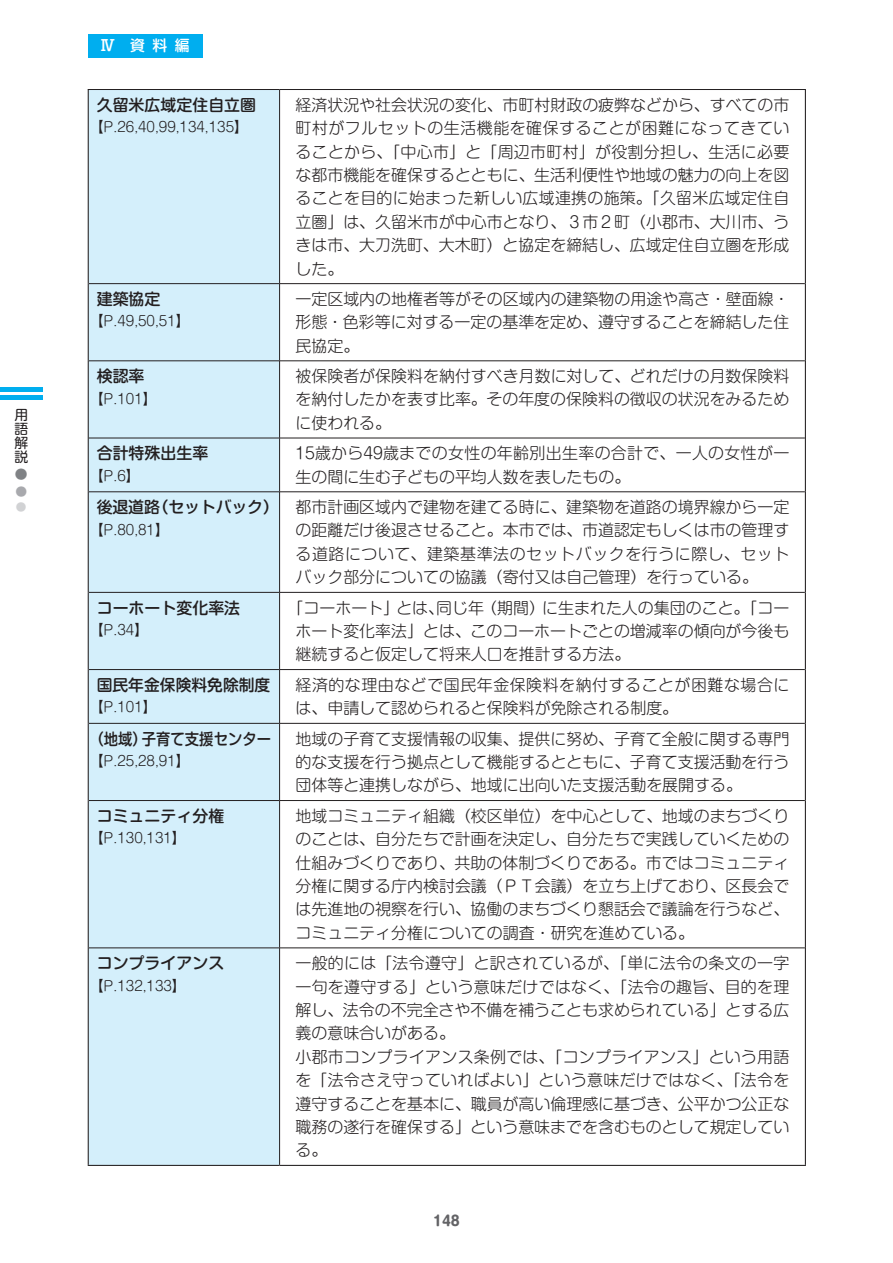
<style>
.page{position:relative;width:893px;height:1263px;background:#fff}
.page>*{position:absolute;margin:0;border:0;box-sizing:border-box;transform-origin:0 0}
.t1{font:300 15.9px/23.4px "Shin M Go Pro";color:#231f20;text-align:justify}
.t2{font:500 15.9px "Shin M Go Pro";color:#231f20}
.t3{font:300 15.9px/23.4px "Shin M Go Pro";letter-spacing:.035em;color:#231f20}
.t4{font:500 15.9px "Shin M Go Pro";color:#231f20;scale:.9 1}
.t5{font:500 14.85px "Shin M Go Pro";color:#fff}
.t6{font:300 13.8px "Shin M Go Pro";color:#231f20}
.t7{font:13.8px/13.8px "Shin M Go Pro";color:#231f20;text-align:justify}
.t8{font:700 13.8px "Shin M Go Pro";color:#636366}
.t9{font:12.75px "Shin M Go Pro";color:#808285}
.t10{font:11.7px "Shin M Go Pro";color:#a8a9ad}
.t11{font:10.65px "Shin M Go Pro";color:#d1d2d4}
</style>
<div class="page">
<div style="left:88px;top:34px;width:114px;height:23px;background:#00aeef"></div>
<hr style="left:0;top:387px;width:43px;height:4px;background:#00aeef">
<div style="left:0;top:395px;width:43px;height:5px;background:#00aeef"></div>
<div style="left:89px;top:90px;width:190px;height:1075px;background:#d4effb"></div>
<hr style="left:88px;top:89px;width:192px;height:1px;background:#231f20">
<hr style="left:280px;top:89px;width:526px;height:1px;background:#231f20">
<hr style="left:279px;top:90px;width:1px;height:193px;background:#231f20">
<hr style="left:89px;top:283px;width:191px;height:1px;background:#231f20">
<hr style="left:280px;top:283px;width:525px;height:1px;background:#231f20">
<hr style="left:279px;top:284px;width:1px;height:77px;background:#231f20">
<hr style="left:89px;top:361px;width:191px;height:1px;background:#231f20">
<hr style="left:280px;top:361px;width:525px;height:1px;background:#231f20">
<hr style="left:279px;top:361px;width:1px;height:77px;background:#231f20">
<hr style="left:89px;top:438px;width:191px;height:1px;background:#231f20">
<hr style="left:280px;top:438px;width:525px;height:1px;background:#231f20">
<hr style="left:279px;top:438px;width:1px;height:54px;background:#231f20">
<hr style="left:89px;top:491px;width:191px;height:1px;background:#231f20">
<hr style="left:280px;top:491px;width:525px;height:1px;background:#231f20">
<hr style="left:279px;top:492px;width:1px;height:100px;background:#231f20">
<hr style="left:89px;top:592px;width:191px;height:1px;background:#231f20">
<hr style="left:280px;top:592px;width:525px;height:1px;background:#231f20">
<hr style="left:279px;top:593px;width:1px;height:76px;background:#231f20">
<hr style="left:89px;top:669px;width:191px;height:1px;background:#231f20">
<hr style="left:280px;top:669px;width:525px;height:1px;background:#231f20">
<hr style="left:279px;top:670px;width:1px;height:53px;background:#231f20">
<hr style="left:89px;top:723px;width:191px;height:1px;background:#231f20">
<hr style="left:280px;top:723px;width:525px;height:1px;background:#231f20">
<hr style="left:279px;top:723px;width:1px;height:77px;background:#231f20">
<hr style="left:89px;top:800px;width:191px;height:1px;background:#231f20">
<hr style="left:280px;top:800px;width:525px;height:1px;background:#231f20">
<hr style="left:279px;top:801px;width:1px;height:147px;background:#231f20">
<hr style="left:89px;top:948px;width:191px;height:1px;background:#231f20">
<hr style="left:280px;top:948px;width:525px;height:1px;background:#231f20">
<hr style="left:279px;top:948px;width:1px;height:217px;background:#231f20">
<hr style="left:88px;top:90px;width:1px;height:194px;background:#231f20">
<hr style="left:805px;top:90px;width:1px;height:194px;background:#231f20">
<hr style="left:88px;top:284px;width:1px;height:77px;background:#231f20">
<hr style="left:805px;top:284px;width:1px;height:77px;background:#231f20">
<hr style="left:88px;top:361px;width:1px;height:77px;background:#231f20">
<hr style="left:805px;top:361px;width:1px;height:77px;background:#231f20">
<hr style="left:88px;top:438px;width:1px;height:54px;background:#231f20">
<hr style="left:805px;top:438px;width:1px;height:54px;background:#231f20">
<hr style="left:88px;top:492px;width:1px;height:100px;background:#231f20">
<hr style="left:805px;top:492px;width:1px;height:100px;background:#231f20">
<hr style="left:88px;top:592px;width:1px;height:77px;background:#231f20">
<hr style="left:805px;top:592px;width:1px;height:77px;background:#231f20">
<hr style="left:88px;top:669px;width:1px;height:54px;background:#231f20">
<hr style="left:805px;top:669px;width:1px;height:54px;background:#231f20">
<hr style="left:88px;top:723px;width:1px;height:77px;background:#231f20">
<hr style="left:805px;top:723px;width:1px;height:77px;background:#231f20">
<hr style="left:88px;top:800px;width:1px;height:148px;background:#231f20">
<hr style="left:805px;top:800px;width:1px;height:148px;background:#231f20">
<hr style="left:88px;top:948px;width:1px;height:217px;background:#231f20">
<hr style="left:805px;top:948px;width:1px;height:217px;background:#231f20">
<hr style="left:88px;top:1165px;width:192px;height:1px;background:#231f20">
<hr style="left:280px;top:1165px;width:526px;height:1px;background:#231f20">
<p class="t7" style="left:14px;top:407px;width:15px">用語解説</p>
<p class="t9" style="left:15px;top:464px;width:14px">●</p>
<p class="t10" style="left:15px;top:482px;width:13px">●</p>
<p class="t11" style="left:16px;top:498px;width:12px">●</p>
<p class="t5" style="left:100px;top:34px;width:91px">Ⅳ　資料編</p>
<p class="t2" style="left:97px;top:92px;width:161px">久留米広域定住自立圏</p>
<p class="t6" style="left:90px;top:116px;width:160px">【P.26,40,99,134,135】</p>
<p class="t1" style="left:296px;top:91px;width:495px">経済状況や社会状況の変化、市町村財政の疲弊などから、すべての市町村がフルセットの生活機能を確保することが困難になってきていることから、「中心市」と「周辺市町村」が役割分担し、生活に必要な都市機能を確保するとともに、生活利便性や地域の魅力の向上を図ることを目的に始まった新しい広域連携の施策。「久留米広域定住自立圏」は、久留米市が中心市となり、３市２町（小郡市、大川市、うきは市、大刀洗町、大木町）と協定を締結し、広域定住自立圏を形成した。</p>
<p class="t2" style="left:97px;top:286px;width:65px">建築協定</p>
<p class="t6" style="left:90px;top:310px;width:101px">【P.49,50,51】</p>
<p class="t1" style="left:296px;top:285px;width:495px">一定区域内の地権者等がその区域内の建築物の用途や高さ・壁面線・形態・色彩等に対する一定の基準を定め、遵守することを締結した住民協定。</p>
<p class="t2" style="left:97px;top:363px;width:49px">検認率</p>
<p class="t6" style="left:90px;top:387px;width:68px">【P.101】</p>
<p class="t1" style="left:296px;top:362px;width:495px">被保険者が保険料を納付すべき月数に対して、どれだけの月数保険料を納付したかを表す比率。その年度の保険料の徴収の状況をみるために使われる。</p>
<p class="t2" style="left:97px;top:440px;width:113px">合計特殊出生率</p>
<p class="t6" style="left:90px;top:464px;width:51px">【P.6】</p>
<p class="t1" style="left:296px;top:440px;width:495px">15歳から49歳までの女性の年齢別出生率の合計で、一人の女性が一生の間に生む子どもの平均人数を表したもの。</p>
<p class="t2" style="left:97px;top:494px;width:184px">後退道路（セットバック）</p>
<p class="t6" style="left:90px;top:518px;width:81px">【P.80,81】</p>
<p class="t1" style="left:296px;top:493px;width:495px">都市計画区域内で建物を建てる時に、建築物を道路の境界線から一定の距離だけ後退させること。本市では、市道認定もしくは市の管理する道路について、建築基準法のセットバックを行うに際し、セットバック部分についての協議（寄付又は自己管理）を行っている。</p>
<p class="t2" style="left:97px;top:595px;width:145px">コーホート変化率法</p>
<p class="t6" style="left:90px;top:619px;width:60px">【P.34】</p>
<p class="t1" style="left:296px;top:594px;width:495px;text-indent:-8px">「コーホート」とは、同じ年（期間）に生まれた人の集団のこと。「コーホート変化率法」とは、このコーホートごとの増減率の傾向が今後も継続すると仮定して将来人口を推計する方法。</p>
<p class="t2" style="left:97px;top:672px;width:175px">国民年金保険料免除制度</p>
<p class="t6" style="left:90px;top:696px;width:68px">【P.101】</p>
<p class="t3" style="left:296px;top:671px;width:495px">経済的な理由などで国民年金保険料を納付することが困難な場合には、申請して認められると保険料が免除される制度。</p>
<p class="t4" style="left:90px;top:726px;width:203px">（地域）子育て支援センター</p>
<p class="t6" style="left:90px;top:750px;width:101px">【P.25,28,91】</p>
<p class="t1" style="left:296px;top:725px;width:495px">地域の子育て支援情報の収集、提供に努め、子育て全般に関する専門的な支援を行う拠点として機能するとともに、子育て支援活動を行う団体等と連携しながら、地域に出向いた支援活動を展開する。</p>
<p class="t2" style="left:97px;top:803px;width:129px">コミュニティ分権</p>
<p class="t6" style="left:90px;top:827px;width:97px">【P.130,131】</p>
<p class="t1" style="left:296px;top:802px;width:495px">地域コミュニティ組織（校区単位）を中心として、地域のまちづくりのことは、自分たちで計画を決定し、自分たちで実践していくための仕組みづくりであり、共助の体制づくりである。市ではコミュニティ分権に関する庁内検討会議（ＰＴ会議）を立ち上げており、区長会では先進地の視察を行い、協働のまちづくり懇話会で議論を行うなど、コミュニティ分権についての調査・研究を進めている。</p>
<p class="t2" style="left:97px;top:950px;width:129px">コンプライアンス</p>
<p class="t6" style="left:90px;top:974px;width:97px">【P.132,133】</p>
<p class="t1" style="left:296px;top:949px;width:495px;text-align:left">一般的には「法令遵守」と訳されているが、「単に法令の条文の一字一句を遵守する」という意味だけではなく、「法令の趣旨、目的を理解し、法令の不完全さや不備を補うことも求められている」とする広義の意味合いがある。<br>小郡市コンプライアンス条例では、「コンプライアンス」という用語を「法令さえ守っていればよい」という意味だけではなく、「法令を遵守することを基本に、職員が高い倫理感に基づき、公平かつ公正な職務の遂行を確保する」という意味までを含むものとして規定している。</p>
<p class="t8" style="left:433px;top:1209px;width:28px">148</p>
</div>
